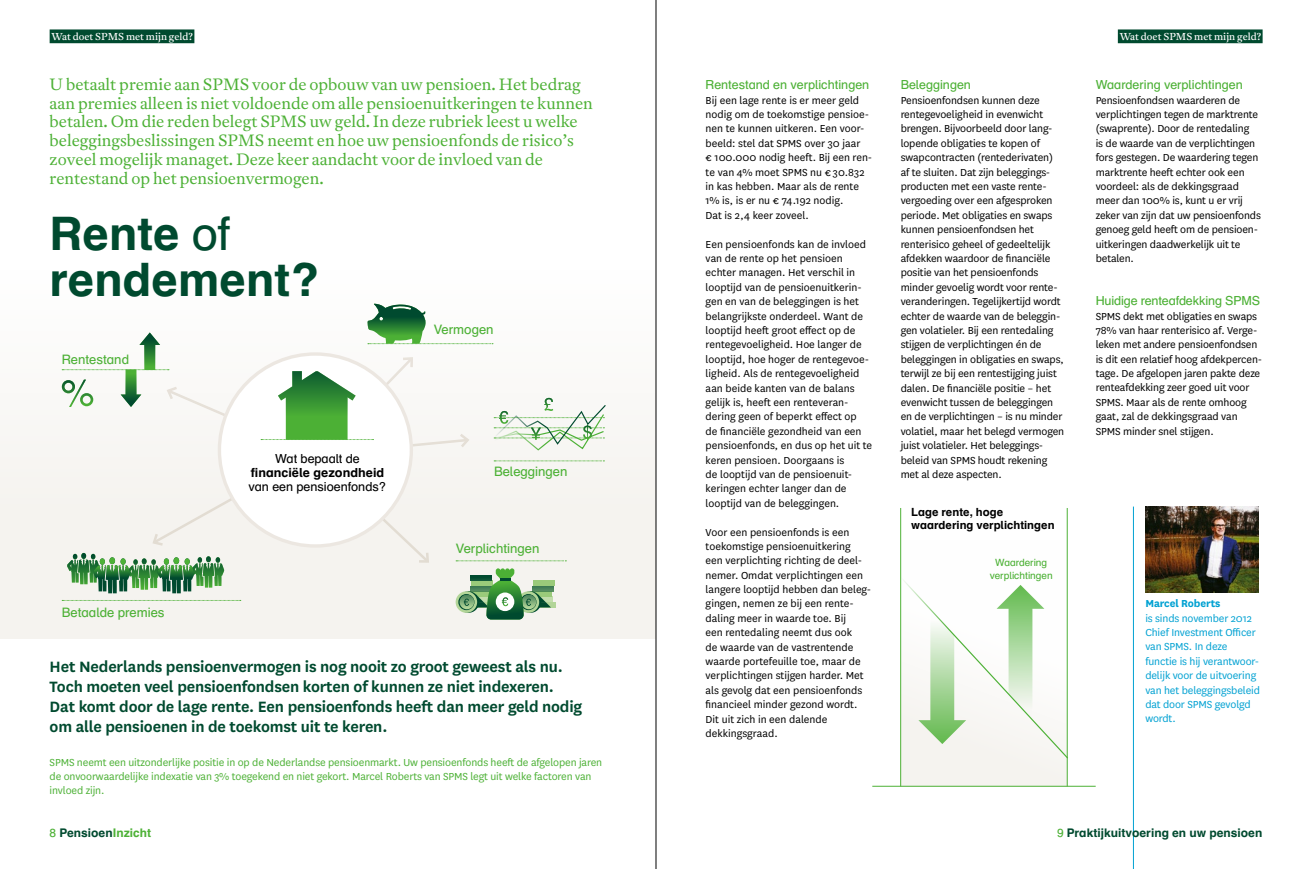
<style>
.page{position:relative;width:1312px;height:869px;background:#fff}
.page>*{position:absolute;margin:0;border:0;box-sizing:border-box;transform-origin:0 0}
.t1{font:700 46.12px/46.1px "Schulbuch Nord OT";color:#004a2f}
.t2{font:600 17.5px/20px "National";letter-spacing:-.01em;color:#004a2f}
.t3{font:300 16.25px/18.8px "Antwerp";color:#4db136}
.t4{font:13px "Schulbuch Nord OT";color:#4db136}
.t5{font:12.5px "Schulbuch Nord OT";color:#4db136}
.t6{font:12.5px "Schulbuch Nord OT";color:#000}
.t7{font:700 12.5px "Schulbuch Nord OT";color:#000}
.t8{font:11.88px/14.4px "National";letter-spacing:-.01em;color:#000}
.t9{font:11.88px/14.4px "National";letter-spacing:-.01em;color:#4db136}
.t10{font:11.88px/14.4px "National";letter-spacing:-.01em;color:#00a1d2}
.t11{font:700 11.88px "Schulbuch Nord OT";color:#004a2f}
.t12{font:700 11.88px "National";letter-spacing:-.01em;color:#00a1d2}
.t13{font:700 11.25px/12.5px "Schulbuch Nord OT";color:#000}
.t14{font:10px "Antwerp";color:#fff}
.t15{font:10px/12px "Schulbuch Nord OT";color:#4db136;text-align:center}
.s1{font-weight:400}
.s2{font-weight:400;color:#4db136}
.s3{color:#4db136}
</style>
<div class="page">
<div style="left:50px;top:29px;width:144px;height:14px;background:#004a2f"></div>
<div style="left:1117px;top:29px;width:145px;height:14px;background:#004a2f"></div>
<div style="left:900px;top:539px;width:167px;height:247px;background:linear-gradient(to right,#faf9f7,#faf9f8)"></div>
<hr style="left:1132px;top:506px;width:1px;height:362px;background:#00a1d2">
<img style="left:1145px;top:506px;width:113px;height:86px">
<hr style="left:900px;top:507px;width:1px;height:279px;background:#4db136">
<hr style="left:1066px;top:507px;width:1px;height:279px;background:#4db136">
<svg style="left:900px;top:575px;width:168px;height:184px"></svg>
<hr style="left:872px;top:785px;width:223px;height:1px;background:#4db136">
<div style="left:0;top:269px;width:656px;height:369px;background:#f5f3ef"></div>
<svg style="left:62px;top:303px;width:545px;height:316px"></svg>
<hr style="left:655px;top:0;width:1px;height:868px;background:#000">
<p class="t14" style="left:52px;top:30px;width:143px">Wat doet SPMS met mijn geld?</p>
<p class="t14" style="left:1119px;top:30px;width:143px">Wat doet SPMS met mijn geld?</p>
<p class="t5" style="left:1095px;top:77px;width:149px">Waardering verplichtingen</p>
<p class="t8" style="left:1095px;top:92px;width:167px">Pensioenfondsen waarderen de verplichtingen tegen de marktrente (swaprente). Door de rentedaling<br>is de waarde van de verplichtingen fors gestegen. De waardering tegen marktrente heeft echter ook een voordeel: als de dekkingsgraad meer dan 100% is, kunt u er vrij zeker van zijn dat uw pensioenfonds genoeg geld heeft om de pensioen&shy;uitkeringen daadwerkelijk uit te betalen.</p>
<p class="t5" style="left:1095px;top:293px;width:166px">Huidige renteafdekking SPMS</p>
<p class="t8" style="left:1095px;top:308px;width:168px">SPMS dekt met obligaties en swaps<br>78% van haar renterisico af. Verge&shy;leken met andere pensioenfondsen is dit een relatief hoog afdekpercen&shy;tage. De afgelopen jaren pakte deze renteafdekking zeer goed uit voor<br>SPMS. Maar als de rente omhoog gaat, zal de dekkingsgraad van<br>SPMS minder snel stijgen.</p>
<p class="t3" style="left:50px;top:75px;width:544px">U betaalt premie aan SPMS voor de opbouw van uw pensioen. Het bedrag aan premies alleen is niet voldoende om alle pensioenuitkeringen te kunnen betalen. Om die reden belegt SPMS uw geld. In deze rubriek leest u welke beleggingsbeslissingen SPMS neemt en hoe uw pensioenfonds de risico’s zoveel mogelijk managet. Deze keer aandacht voor de invloed van de rentestand op het pensioenvermogen.</p>
<p class="t5" style="left:705px;top:77px;width:165px">Rentestand en verplichtingen</p>
<p class="t8" style="left:705px;top:92px;width:168px">Bij een lage rente is er meer geld nodig om de toekomstige pensioe&shy;nen te kunnen uitkeren. Een voor&shy;beeld: stel dat SPMS over 30 jaar<br>€ 100.000 nodig heeft. Bij een ren&shy;te van 4% moet SPMS nu € 30.832 in kas hebben. Maar als de rente<br>1% is, is er nu € 74.192 nodig.<br>Dat is 2,4 keer zoveel.</p>
<p class="t8" style="left:705px;top:236px;width:168px">Een pensioenfonds kan de invloed van de rente op het pensioen echter managen. Het verschil in looptijd van de pensioenuitkerin&shy;gen en van de beleggingen is het belangrijkste onderdeel. Want de looptijd heeft groot effect op de rentegevoeligheid. Hoe langer de looptijd, hoe hoger de rentegevoe&shy;ligheid. Als de rentegevoeligheid aan beide kanten van de balans gelijk is, heeft een renteveran&shy;dering geen of beperkt effect op<br>de financiële gezondheid van een pensioenfonds, en dus op het uit te keren pensioen. Doorgaans is<br>de looptijd van de pensioenuit&shy;keringen echter langer dan de looptijd van de beleggingen.</p>
<p class="t8" style="left:705px;top:524px;width:167px">Voor een pensioenfonds is een toekomstige pensioenuitkering een verplichting richting de deel&shy;nemer. Omdat verplichtingen een langere looptijd hebben dan beleg&shy;gingen, nemen ze bij een rente&shy;daling meer in waarde toe. Bij<br>een rentedaling neemt dus ook<br>de waarde van de vastrentende waarde portefeuille toe, maar de verplichtingen stijgen harder. Met als gevolg dat een pensioenfonds financieel minder gezond wordt.<br>Dit uit zich in een dalende dekkingsgraad.</p>
<p class="t5" style="left:900px;top:77px;width:72px">Beleggingen</p>
<p class="t8" style="left:900px;top:92px;width:165px">Pensioenfondsen kunnen deze rentegevoeligheid in evenwicht brengen. Bijvoorbeeld door lang&shy;lopende obligaties te kopen of swapcontracten (rentederivaten) af te sluiten. Dat zijn beleggings&shy;producten met een vaste rente&shy;vergoeding over een afgesproken periode. Met obligaties en swaps kunnen pensioenfondsen het renterisico geheel of gedeeltelijk afdekken waardoor de financiële positie van het pensioenfonds minder gevoelig wordt voor rente&shy;veranderingen. Tegelijkertijd wordt echter de waarde van de beleggin&shy;gen volatieler. Bij een rentedaling stijgen de verplichtingen én de beleggingen in obligaties en swaps, terwijl ze bij een rentestijging juist dalen. De financiële positie – het evenwicht tussen de beleggingen en de verplichtingen – is nu minder volatiel, maar het belegd vermogen juist volatieler. Het beleggings&shy;beleid van SPMS houdt rekening met al deze aspecten.</p>
<h1 class="t1" style="left:50px;top:211px;width:273px">Rente <span class="s1">of </span>rendement?</h1>
<p class="t4" style="left:433px;top:321px;width:61px">Vermogen</p>
<p class="t4" style="left:62px;top:351px;width:69px">Rentestand</p>
<p class="t6" style="left:275px;top:451px;width:86px">Wat bepaalt de</p>
<p class="t7" style="left:251px;top:464px;width:135px">financiële gezondheid</p>
<p class="t6" style="left:248px;top:478px;width:139px">van een pensioenfonds?</p>
<p class="t4" style="left:494px;top:463px;width:75px">Beleggingen</p>
<p class="t13" style="left:911px;top:506px;width:145px">Lage rente, hoge waardering verplichtingen</p>
<p class="t15" style="left:989px;top:557px;width:65px">Waardering verplichtingen</p>
<p class="t4" style="left:455px;top:540px;width:85px">Verplichtingen</p>
<p class="t12" style="left:1144px;top:595px;width:77px">Marcel Roberts</p>
<p class="t10" style="left:1144px;top:610px;width:116px">is sinds november 2012<br>Chief Investment Officer van SPMS. In deze functie is hij verantwoor&shy;delijk voor de uitvoering van het beleggingsbeleid dat door SPMS gevolgd wordt.</p>
<p class="t4" style="left:62px;top:604px;width:104px">Betaalde premies</p>
<p class="t2" style="left:50px;top:655px;width:534px">Het Nederlands pensioenvermogen is nog nooit zo groot geweest als nu.<br>Toch moeten veel pensioenfondsen korten of kunnen ze niet indexeren.<br>Dat komt door de lage rente. Een pensioenfonds heeft dan meer geld nodig om alle pensioenen in de toekomst uit te keren.</p>
<p class="t9" style="left:50px;top:753px;width:554px">SPMS neemt een uitzonderlijke positie in op de Nederlandse pensioenmarkt. Uw pensioenfonds heeft de afgelopen jaren de onvoorwaardelijke indexatie van 3% toegekend en niet gekort. Marcel Roberts van SPMS legt uit welke factoren van invloed zijn.</p>
<p class="t11" style="left:50px;top:824px;width:103px"><span class="s2">8</span> Pensioen<span class="s3">Inzicht</span></p>
<p class="t11" style="left:1056px;top:824px;width:207px"><span class="s2">9</span> Praktijkuitvoering en uw pensioen</p>
</div>
